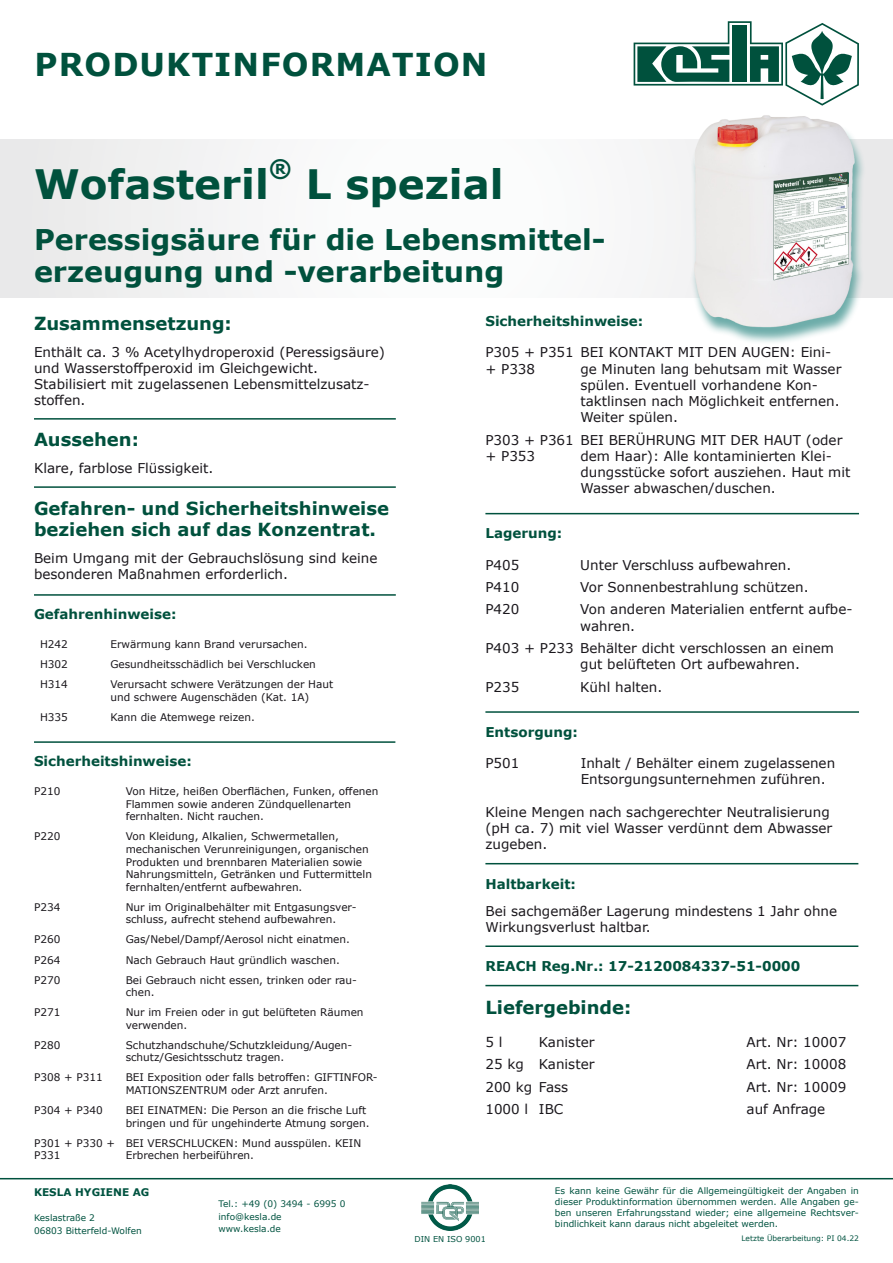
<style>
.page{position:relative;width:893px;height:1263px;background:#fff}
.page>*{position:absolute;margin:0;border:0;box-sizing:border-box;transform-origin:0 0}
.t1{font:700 40.5px "Verdana";color:#00513d}
.t2{font:700 31.5px "Verdana";letter-spacing:.035em;color:#00513d}
.t3{font:700 28.5px "Verdana";color:#00513d}
.t4{font:700 24px "Verdana";color:#00513d}
.t5{font:700 18px/21.6px "Verdana";color:#00513d}
.t6{font:13.5px/16.2px "Verdana";color:#1a171c}
.t7{font:700 13.5px "Verdana";color:#00513d}
.t8{font:10.5px/12.6px "Verdana";color:#1a171c}
.t9{font:700 10.5px "Verdana";color:#005340}
.t10{font:9px/10.8px "Verdana";color:#005340;text-align:justify}
.t11{font:8.1px "Verdana";color:#005340}
.t12{font:7.5px "Verdana";color:#005340}
</style>
<div class="page">
<hr style="left:34px;top:418px;width:362px;height:2px;background:#00513d">
<hr style="left:34px;top:486px;width:362px;height:2px;background:#00513d">
<hr style="left:34px;top:741px;width:361px;height:2px;background:#00513d">
<hr style="left:34px;top:594px;width:362px;height:2px;background:#00513d">
<hr style="left:485px;top:513px;width:374px;height:1px;background:#00513d">
<hr style="left:485px;top:711px;width:374px;height:2px;background:#00513d">
<hr style="left:485px;top:863px;width:373px;height:1px;background:#00513d">
<hr style="left:485px;top:945px;width:373px;height:2px;background:#00513d">
<hr style="left:485px;top:985px;width:373px;height:1px;background:#00513d">
<div style="left:0;top:139px;width:893px;height:159px;background:linear-gradient(to bottom,#f5f6f6,#f5f6f6)"></div>
<svg style="left:634px;top:21px;width:225px;height:65px"></svg>
<img style="left:665px;top:43px;width:219px;height:300px">
<img style="left:421px;top:1184px;width:58px;height:46px">
<hr style="left:0;top:1178px;width:893px;height:1px;background:#00513d">
<p class="t2" style="left:35px;top:42px;width:454px">PRODUKTINFORMATION</p>
<p class="t1" style="left:34px;top:156px;width:236px">Wofasteril</p>
<p class="t4" style="left:269px;top:151px;width:25px">®</p>
<p class="t1" style="left:306px;top:156px;width:199px">L spezial</p>
<p class="t3" style="left:34px;top:220px;width:573px">Peressigsäure für die Lebensmittel-</p>
<p class="t3" style="left:34px;top:251px;width:472px">erzeugung und -verarbeitung</p>
<p class="t5" style="left:34px;top:312px;width:199px">Zusammensetzung:</p>
<p class="t6" style="left:34px;top:343px;width:352px">Enthält ca. 3 % Acetylhydroperoxid (Peressigsäure) und Wasserstoffperoxid im Gleichgewicht.</p>
<p class="t6" style="left:34px;top:376px;width:337px">Stabilisiert mit zugelassenen Lebensmittelzusatz&shy;stoffen.</p>
<p class="t5" style="left:34px;top:429px;width:106px">Aussehen:</p>
<p class="t6" style="left:34px;top:460px;width:181px">Klare, farblose Flüssigkeit.</p>
<p class="t5" style="left:34px;top:497px;width:357px">Gefahren- und Sicherheitshinweise beziehen sich auf das Konzentrat.</p>
<p class="t6" style="left:34px;top:550px;width:345px">Beim Umgang mit der Gebrauchslösung sind keine besonderen Maßnahmen erforderlich.</p>
<p class="t7" style="left:34px;top:604px;width:144px">Gefahrenhinweise:</p>
<p class="t8" style="left:40px;top:638px;width:29px">H242</p>
<p class="t8" style="left:110px;top:638px;width:199px">Erwärmung kann Brand verursachen.</p>
<p class="t8" style="left:40px;top:658px;width:29px">H302</p>
<p class="t8" style="left:110px;top:658px;width:207px">Gesundheitsschädlich bei Verschlucken</p>
<p class="t8" style="left:40px;top:678px;width:29px">H314</p>
<p class="t8" style="left:110px;top:678px;width:224px">Verursacht schwere Verätzungen der Haut</p>
<p class="t8" style="left:110px;top:690px;width:200px">und schwere Augenschäden (Kat. 1A)</p>
<p class="t8" style="left:40px;top:710px;width:29px">H335</p>
<p class="t8" style="left:110px;top:710px;width:146px">Kann die Atemwege reizen.</p>
<p class="t7" style="left:34px;top:752px;width:159px">Sicherheitshinweise:</p>
<p class="t8" style="left:34px;top:785px;width:28px">P210</p>
<p class="t8" style="left:126px;top:785px;width:254px">Von Hitze, heißen Oberflächen, Funken, offenen<br>Flammen sowie anderen Zündquellenarten fernhalten. Nicht rauchen.</p>
<p class="t8" style="left:34px;top:830px;width:28px">P220</p>
<p class="t8" style="left:126px;top:830px;width:248px">Von Kleidung, Alkalien, Schwermetallen, mechanischen Verunreinigungen, organischen Produkten und brennbaren Materialien sowie Nahrungsmitteln, Getränken und Futtermitteln fernhalten/entfernt aufbewahren.</p>
<p class="t8" style="left:34px;top:901px;width:28px">P234</p>
<p class="t8" style="left:126px;top:901px;width:233px">Nur im Originalbehälter mit Entgasungsver&shy;schluss, aufrecht stehend aufbewahren.</p>
<p class="t8" style="left:34px;top:933px;width:28px">P260</p>
<p class="t8" style="left:126px;top:933px;width:226px">Gas/Nebel/Dampf/Aerosol nicht einatmen.</p>
<p class="t8" style="left:34px;top:953px;width:28px">P264</p>
<p class="t8" style="left:126px;top:953px;width:216px">Nach Gebrauch Haut gründlich waschen.</p>
<p class="t8" style="left:34px;top:973px;width:28px">P270</p>
<p class="t8" style="left:126px;top:973px;width:233px">Bei Gebrauch nicht essen, trinken oder rau&shy;chen.</p>
<p class="t8" style="left:34px;top:1006px;width:28px">P271</p>
<p class="t8" style="left:126px;top:1006px;width:239px">Nur im Freien oder in gut belüfteten Räumen verwenden.</p>
<p class="t8" style="left:34px;top:1038px;width:28px">P280</p>
<p class="t8" style="left:126px;top:1038px;width:228px">Schutzhandschuhe/Schutzkleidung/Augen&shy;schutz/Gesichtsschutz tragen.</p>
<p class="t8" style="left:34px;top:1071px;width:70px">P308 + P311</p>
<p class="t8" style="left:126px;top:1071px;width:253px">BEI Exposition oder falls betroffen: GIFTINFOR-<br>MATIONSZENTRUM oder Arzt anrufen.</p>
<p class="t8" style="left:34px;top:1104px;width:70px">P304 + P340</p>
<p class="t8" style="left:126px;top:1104px;width:245px">BEI EINATMEN: Die Person an die frische Luft bringen und für ungehinderte Atmung sorgen.</p>
<p class="t8" style="left:34px;top:1136px;width:82px">P301 + P330 +<br>P331</p>
<p class="t8" style="left:126px;top:1136px;width:237px">BEI VERSCHLUCKEN: Mund ausspülen. KEIN<br>Erbrechen herbeiführen.</p>
<p class="t9" style="left:34px;top:1184px;width:117px">KESLA HYGIENE AG</p>
<p class="t10" style="left:34px;top:1212px;width:63px">Keslastraße 2</p>
<p class="t10" style="left:34px;top:1225px;width:109px">06803 Bitterfeld-Wolfen</p>
<p class="t10" style="left:218px;top:1198px;width:129px">Tel.: +49 (0) 3494 - 6995 0</p>
<p class="t10" style="left:218px;top:1211px;width:65px">info@kesla.de</p>
<p class="t10" style="left:218px;top:1224px;width:64px">www.kesla.de</p>
<p class="t7" style="left:485px;top:312px;width:159px">Sicherheitshinweise:</p>
<p class="t6" style="left:485px;top:344px;width:90px">P305 + P351 + P338</p>
<p class="t6" style="left:580px;top:344px;width:262px">BEI KONTAKT MIT DEN AUGEN: Eini&shy;ge Minuten lang behutsam mit Wasser spülen. Eventuell vorhandene Kon&shy;taktlinsen nach Möglichkeit entfernen.<br>Weiter spülen.</p>
<p class="t6" style="left:485px;top:431px;width:90px">P303 + P361 + P353</p>
<p class="t6" style="left:580px;top:431px;width:271px">BEI BERÜHRUNG MIT DER HAUT (oder dem Haar): Alle kontaminierten Klei&shy;dungsstücke sofort ausziehen. Haut mit Wasser abwaschen/duschen.</p>
<p class="t7" style="left:485px;top:524px;width:78px">Lagerung:</p>
<p class="t6" style="left:485px;top:557px;width:35px">P405</p>
<p class="t6" style="left:580px;top:557px;width:213px">Unter Verschluss aufbewahren.</p>
<p class="t6" style="left:485px;top:579px;width:35px">P410</p>
<p class="t6" style="left:580px;top:579px;width:230px">Vor Sonnenbestrahlung schützen.</p>
<p class="t6" style="left:485px;top:601px;width:35px">P420</p>
<p class="t6" style="left:580px;top:601px;width:274px">Von anderen Materialien entfernt aufbe&shy;wahren.</p>
<p class="t6" style="left:485px;top:640px;width:90px">P403 + P233</p>
<p class="t6" style="left:580px;top:640px;width:255px">Behälter dicht verschlossen an einem gut belüfteten Ort aufbewahren.</p>
<p class="t6" style="left:485px;top:678px;width:35px">P235</p>
<p class="t6" style="left:580px;top:678px;width:84px">Kühl halten.</p>
<p class="t7" style="left:485px;top:722px;width:94px">Entsorgung:</p>
<p class="t6" style="left:485px;top:755px;width:35px">P501</p>
<p class="t6" style="left:581px;top:755px;width:256px">Inhalt / Behälter einem zugelassenen<br>Entsorgungsunternehmen zuführen.</p>
<p class="t6" style="left:485px;top:804px;width:348px">Kleine Mengen nach sachgerechter Neutralisierung (pH ca. 7) mit viel Wasser verdünnt dem Abwasser zugeben.</p>
<p class="t7" style="left:485px;top:874px;width:92px">Haltbarkeit:</p>
<p class="t6" style="left:485px;top:902px;width:353px">Bei sachgemäßer Lagerung mindestens 1 Jahr ohne<br>Wirkungsverlust haltbar.</p>
<p class="t7" style="left:485px;top:956px;width:317px">REACH Reg.Nr.: 17-2120084337-51-0000</p>
<p class="t5" style="left:485px;top:996px;width:147px">Liefergebinde:</p>
<p class="t6" style="left:485px;top:1034px;width:19px">5 l</p>
<p class="t6" style="left:539px;top:1034px;width:57px">Kanister</p>
<p class="t6" style="left:747px;top:1034px;width:101px">Art. Nr: 10007</p>
<p class="t6" style="left:485px;top:1056px;width:40px">25 kg</p>
<p class="t6" style="left:539px;top:1056px;width:57px">Kanister</p>
<p class="t6" style="left:747px;top:1056px;width:101px">Art. Nr: 10008</p>
<p class="t6" style="left:485px;top:1078px;width:48px">200 kg</p>
<p class="t6" style="left:539px;top:1078px;width:31px">Fass</p>
<p class="t6" style="left:747px;top:1078px;width:101px">Art. Nr: 10009</p>
<p class="t6" style="left:485px;top:1101px;width:44px">1000 l</p>
<p class="t6" style="left:539px;top:1101px;width:26px">IBC</p>
<p class="t6" style="left:747px;top:1101px;width:80px">auf Anfrage</p>
<p class="t10" style="left:555px;top:1185px;width:306px">Es kann keine Gewähr für die Allgemeingültigkeit der Angaben in dieser Produktinformation übernommen werden. Alle Angaben ge&shy;ben unseren Erfahrungsstand wieder; eine allgemeine Rechtsver&shy;bindlichkeit kann daraus nicht abgeleitet werden.</p>
<p class="t11" style="left:415px;top:1234px;width:73px">DIN EN ISO 9001</p>
<p class="t12" style="left:741px;top:1233px;width:119px">Letzte Überarbeitung: PI 04.22</p>
</div>
